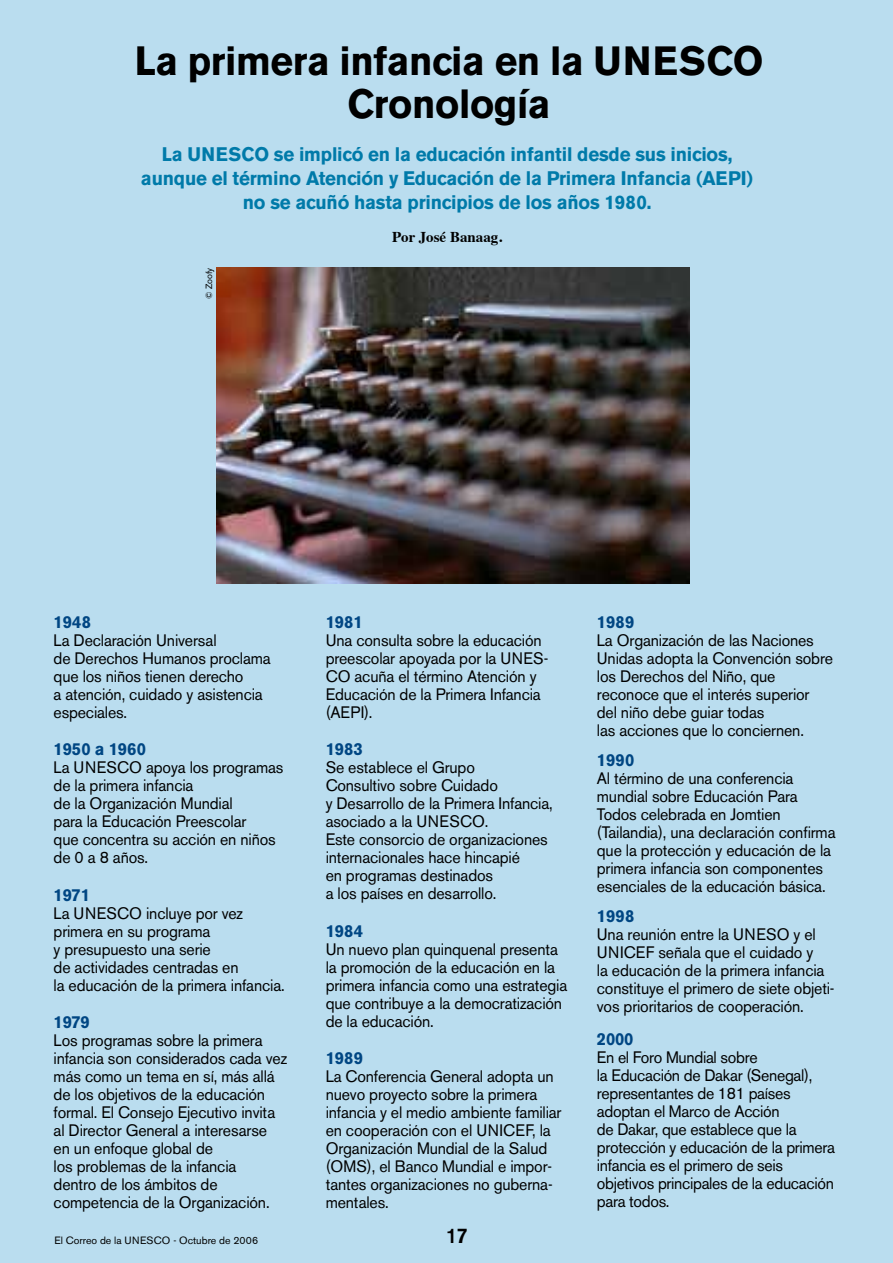
<style>
.page{position:relative;width:893px;height:1263px;background:#baddef}
.page>*{position:absolute;margin:0;border:0;box-sizing:border-box;transform-origin:0 0}
.t1{font:700 40.5px/43.5px "Akzidenz Grotesk BE";letter-spacing:-.01em;color:#000;scale:.96 1}
.t2{font:500 21px "Akzidenz Grotesk BE";color:#000;scale:.96 1}
.t3{font:700 19.5px "Akzidenz Grotesk BE";letter-spacing:-.01em;color:#007aa9;scale:.96 1}
.t4{font:700 17.25px "Akzidenz Grotesk BE";letter-spacing:-.01em;color:#004683;scale:.96 1}
.t5{font:16.5px/18px "Akzidenz Grotesk BE";letter-spacing:-.01em;color:#000;scale:.96 1}
.t6{font:700 15px "Times";color:#000}
.t7{font:10.5px "Akzidenz Grotesk BE";color:#000}
.t8{font:9px "Akzidenz Grotesk BE";color:#000}
</style>
<div class="page">
<img style="left:217px;top:268px;width:472px;height:315px">
<h1 class="t1" style="left:348px;top:39px;width:287px;text-indent:-213px">La primera infancia en la UNESCO<br>Cronología</h1>
<p class="t3" style="left:162px;top:143px;width:42px">La UNESCO</p>
<p class="t3" style="left:274px;top:143px;width:479px">se implicó en la educación infantil desde sus inicios,</p>
<p class="t3" style="left:141px;top:167px;width:639px">aunque el término Atención y Educación de la Primera Infancia (AEPI)</p>
<p class="t3" style="left:243px;top:191px;width:427px">no se acuñó hasta principios de los años 1980.</p>
<p class="t6" style="left:392px;top:222px;width:112px">Por José Banaag.</p>
<p class="t8" style="left:204px;top:299px;width:33px;rotate:-90deg">© Zoofy</p>
<p class="t4" style="left:54px;top:611px;width:40px">1948</p>
<p class="t5" style="left:54px;top:631px;width:228px">La Declaración Universal<br>de Derechos Humanos proclama que los niños tienen derecho<br>a atención, cuidado y asistencia especiales.</p>
<p class="t4" style="left:54px;top:739px;width:98px">1950 a 1960</p>
<p class="t5" style="left:54px;top:758px;width:241px">La UNESCO apoya los programas de la primera infancia<br>de la Organización Mundial<br>para la Educación Preescolar<br>que concentra su acción en niños de 0 a 8 años.</p>
<p class="t4" style="left:54px;top:884px;width:39px">1971</p>
<p class="t5" style="left:54px;top:904px;width:242px">La UNESCO incluye por vez primera en su programa<br>y presupuesto una serie<br>de actividades centradas en<br>la educación de la primera infancia.</p>
<p class="t4" style="left:54px;top:1012px;width:39px">1979</p>
<p class="t5" style="left:54px;top:1031px;width:245px">Los programas sobre la primera infancia son considerados cada vez más como un tema en sí, más allá de los objetivos de la educación formal. El Consejo Ejecutivo invita al Director General a interesarse en un enfoque global de<br>los problemas de la infancia<br>dentro de los ámbitos de competencia de la Organización.</p>
<p class="t7" style="left:55px;top:1234px;width:205px">El Correo de la UNESCO - Octubre de 2006</p>
<p class="t4" style="left:326px;top:611px;width:40px">1981</p>
<p class="t5" style="left:326px;top:631px;width:233px">Una consulta sobre la educación preescolar apoyada por la UNES-<br>CO acuña el término Atención y<br>Educación de la Primera Infancia (AEPI).</p>
<p class="t4" style="left:326px;top:739px;width:40px">1983</p>
<p class="t5" style="left:326px;top:758px;width:238px">Se establece el Grupo<br>Consultivo sobre Cuidado<br>y Desarrollo de la Primera Infancia, asociado a la UNESCO.<br>Este consorcio de organizaciones internacionales hace hincapié<br>en programas destinados<br>a los países en desarrollo.</p>
<p class="t4" style="left:326px;top:920px;width:40px">1984</p>
<p class="t5" style="left:326px;top:940px;width:253px">Un nuevo plan quinquenal presenta la promoción de la educación en la primera infancia como una estrategia que contribuye a la democratización de la educación.</p>
<p class="t4" style="left:326px;top:1048px;width:40px">1989</p>
<p class="t5" style="left:326px;top:1067px;width:247px">La Conferencia General adopta un nuevo proyecto sobre la primera infancia y el medio ambiente familiar en cooperación con el UNICEF, la<br>Organización Mundial de la Salud (OMS), el Banco Mundial e impor&shy;tantes organizaciones no guberna&shy;mentales.</p>
<p class="t2" style="left:446px;top:1223px;width:24px">17</p>
<p class="t4" style="left:597px;top:612px;width:40px">1989</p>
<p class="t5" style="left:597px;top:631px;width:248px">La Organización de las Naciones<br>Unidas adopta la Convención sobre los Derechos del Niño, que reconoce que el interés superior del niño debe guiar todas<br>las acciones que lo conciernen.</p>
<p class="t4" style="left:597px;top:750px;width:40px">1990</p>
<p class="t5" style="left:597px;top:769px;width:250px">Al término de una conferencia mundial sobre Educación Para<br>Todos celebrada en Jomtien (Tailandia), una declaración confirma que la protección y educación de la primera infancia son componentes esenciales de la educación básica.</p>
<p class="t4" style="left:597px;top:906px;width:40px">1998</p>
<p class="t5" style="left:597px;top:925px;width:249px">Una reunión entre la UNESO y el UNICEF señala que el cuidado y<br>la educación de la primera infancia constituye el primero de siete objeti&shy;vos prioritarios de cooperación.</p>
<p class="t4" style="left:597px;top:1029px;width:40px">2000</p>
<p class="t5" style="left:597px;top:1048px;width:250px">En el Foro Mundial sobre<br>la Educación de Dakar (Senegal), representantes de 181 países adoptan el Marco de Acción<br>de Dakar, que establece que la protección y educación de la primera infancia es el primero de seis objetivos principales de la educación para todos.</p>
</div>
